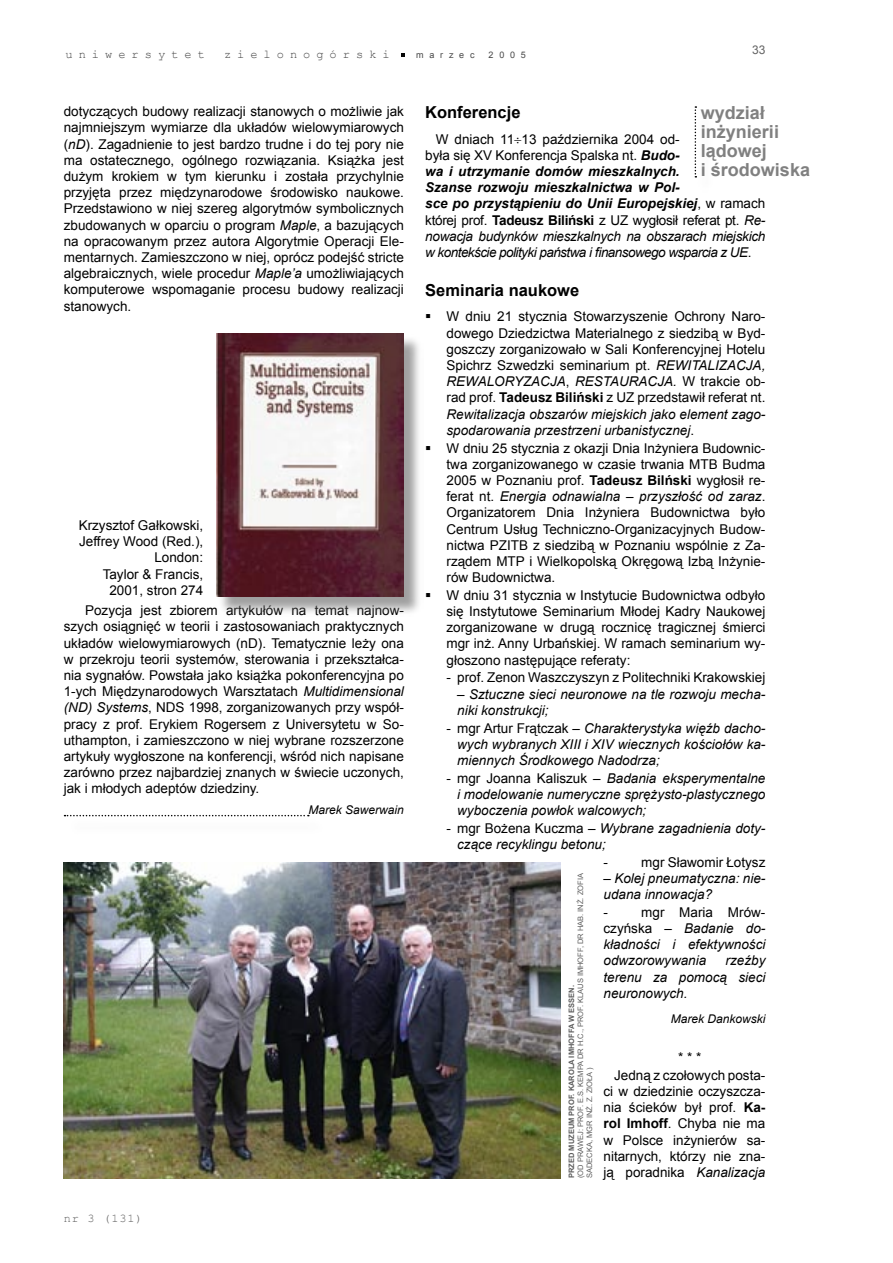
<style>
.page{position:relative;width:893px;height:1263px;background:#fff}
.page>*{position:absolute;margin:0;border:0;box-sizing:border-box;transform-origin:0 0}
.wydzial{font:700 18px "Arial";color:#808080}
.Nagłówek_1{font:700 16.5px "Arial";color:#000}
.Tekst_podstawowy_wcięty_2{font:13.5px/16.2px "Arial";color:#000;text-align:justify}
.Tekst_podstawowy{font:13.5px/16.2px "Arial";color:#000;text-align:justify}
.Tekst_podstawowy-2{font:italic 13.5px/16.2px "Arial";color:#000;text-align:justify}
.Normalny{font:italic 700 13.5px/16.2px "Arial";color:#000}
.autor{font:italic 12px "Arial";color:#000}
.t1{font:12px "Courier New";letter-spacing:.5em;color:#484848}
.Tekst_podstawowy_wcięty{font:12px "Arial";color:#636363}
.t2{font:11.85px "Courier New";color:#636363}
.t3{font:9px "Arial";letter-spacing:.64em;color:#484848}
.Normalny-2{font:7.5px/9px "Arial";color:#5d5d5d}
.Normalny-3{font:700 7.5px "Arial";color:#5d5d5d}
.s1{font-style:italic}
.s2{font-weight:400;font-style:normal}
.s3{font-style:normal}
.s4{font-weight:400}
.s5{font-weight:700}
</style>
<div class="page">
<div style="left:217px;top:334px;width:207px;height:282px;background:#808080;opacity:.75"></div>
<img style="left:216px;top:333px;width:187px;height:263px">
<img style="left:64px;top:862px;width:496px;height:316px">
<svg style="left:695px;top:106px;width:1px;height:72px"></svg>
<svg style="left:65px;top:815px;width:244px;height:1px"></svg>
<p class="t1" style="left:66px;top:47px;width:141px">uniwersytet</p>
<p class="t1" style="left:224px;top:47px;width:167px">zielonogórski</p>
<p class="t3" style="left:416px;top:49px;width:60px">marzec</p>
<p class="t3" style="left:489px;top:49px;width:39px">2005</p>
<p class="Tekst_podstawowy_wcięty" style="left:752px;top:42px;width:15px">33</p>
<p class="Tekst_podstawowy_wcięty_2" style="left:64px;top:103px;width:342px">dotyczących budowy realizacji stanowych o możliwie jak najmniejszym wymiarze dla układów wielowymiarowych (<span class="s1">nD</span>). Zagadnienie to jest bardzo trudne i do tej pory nie ma ostatecznego, ogólnego rozwiązania. Książka jest dużym krokiem w tym kierunku i została przychylnie przyjęta przez międzynarodowe środowisko naukowe.<br>Przedstawiono w niej szereg algorytmów symbolicznych zbudowanych w oparciu o program <span class="s1">Maple</span>, a bazujących na opracowanym przez autora Algorytmie Operacji Ele&shy;mentarnych. Zamieszczono w niej, oprócz podejść stricte algebraicznych, wiele procedur <span class="s1">Maple’a</span> umożliwiających komputerowe wspomaganie procesu budowy realizacji stanowych.</p>
<p class="Tekst_podstawowy_wcięty_2" style="left:79px;top:517px;width:126px;text-align:right">Krzysztof Gałkowski,<br>Jeffrey Wood (Red.),<br>London:<br>Taylor &amp; Francis,<br>2001, stron 274</p>
<p class="Tekst_podstawowy_wcięty_2" style="left:64px;top:602px;width:342px;text-indent:21px">Pozycja jest zbiorem artykułów na temat najnow&shy;szych osiągnięć w teorii i zastosowaniach praktycznych układów wielowymiarowych (nD). Tematycznie leży ona w przekroju teorii systemów, sterowania i przekształca&shy;nia sygnałów. Powstała jako książka pokonferencyjna po 1-ych Międzynarodowych Warsztatach <span class="s1">Multidimensional (ND) Systems</span>, NDS 1998, zorganizowanych przy współ&shy;pracy z prof. Erykiem Rogersem z Universytetu w So&shy;uthampton, i zamieszczono w niej wybrane rozszerzone artykuły wygłoszone na konferencji, wśród nich napisane zarówno przez najbardziej znanych w świecie uczonych, jak i młodych adeptów dziedziny.</p>
<p class="autor" style="left:309px;top:801px;width:97px">Marek Sawerwain</p>
<p class="t2" style="left:64px;top:1211px;width:80px">nr 3 (131)</p>
<p class="Nagłówek_1" style="left:425px;top:102px;width:97px">Konferencje</p>
<p class="Normalny" style="left:425px;top:131px;width:342px;text-indent:11px"><span class="s2">W dniach 11 13 października 2004 od-<br>była się XV Konferencja Spalska nt.</span> Budo-<br>wa i utrzymanie domów mieszkalnych.<br>Szanse rozwoju mieszkalnictwa w Pol-<br>sce po przystąpieniu do Unii Europejskiej<span class="s2">, w ramach której prof.</span> <span class="s3">Tadeusz Biliński</span> <span class="s2">z UZ wygłosił referat pt.</span> <span class="s4">Re&shy;nowacja budynków mieszkalnych na obszarach miejskich w kontekście polityki państwa i finansowego wsparcia z UE</span><span class="s2">.</span></p>
<p class="Nagłówek_1" style="left:425px;top:280px;width:156px">Seminaria naukowe</p>
<p class="Tekst_podstawowy" style="left:446px;top:309px;width:320px;text-indent:-21px">▪ W dniu 21 stycznia Stowarzyszenie Ochrony Naro&shy;dowego Dziedzictwa Materialnego z siedzibą w Byd&shy;goszczy zorganizowało w Sali Konferencyjnej Hotelu Spichrz Szwedzki seminarium pt. <span class="s1">REWITALIZACJA, REWALORYZACJA</span>, <span class="s1">RESTAURACJA.</span> W trakcie ob&shy;rad prof. <span class="s5">Tadeusz Biliński</span> z UZ przedstawił referat nt.<br><span class="s1">Rewitalizacja obszarów miejskich jako element zago&shy;spodarowania przestrzeni urbanistycznej</span>.</p>
<p class="Tekst_podstawowy" style="left:446px;top:440px;width:320px;text-indent:-21px">▪ W dniu 25 stycznia z okazji Dnia Inżyniera Budownic&shy;twa zorganizowanego w czasie trwania MTB Budma 2005 w Poznaniu prof. <span class="s5">Tadeusz Bilński</span> wygłosił re&shy;ferat nt. <span class="s1">Energia odnawialna – przyszłość od zaraz</span>.<br>Organizatorem Dnia Inżyniera Budownictwa było Centrum Usług Techniczno-Organizacyjnych Budow&shy;nictwa PZITB z siedzibą w Poznaniu wspólnie z Za&shy;rządem MTP i Wielkopolską Okręgową Izbą Inżynie&shy;rów Budownictwa.</p>
<p class="Tekst_podstawowy" style="left:446px;top:587px;width:320px;text-indent:-21px">▪ W dniu 31 stycznia w Instytucie Budownictwa odbyło się Instytutowe Seminarium Młodej Kadry Naukowej zorganizowane w drugą rocznicę tragicznej śmierci mgr inż. Anny Urbańskiej. W ramach seminarium wy&shy;głoszono następujące referaty:</p>
<p class="Tekst_podstawowy" style="left:446px;top:670px;width:320px">- prof. Zenon Waszczyszyn z Politechniki Krakowskiej</p>
<p class="Tekst_podstawowy-2" style="left:457px;top:686px;width:310px"><span class="s3">–</span> Sztuczne sieci neuronowe na tle rozwoju mecha&shy;niki konstrukcji;</p>
<p class="Tekst_podstawowy-2" style="left:457px;top:720px;width:310px;text-indent:-11px"><span class="s3">- mgr Artur Frątczak</span> – Charakterystyka więźb dacho&shy;wych wybranych XIII i XIV wiecznych kościołów ka&shy;miennych Środkowego Nadodrza;</p>
<p class="Tekst_podstawowy-2" style="left:457px;top:770px;width:310px;text-indent:-11px"><span class="s3">- mgr Joanna Kaliszuk</span> – Badania eksperymentalne i modelowanie numeryczne sprężysto-plastycznego wyboczenia powłok walcowych;</p>
<p class="Tekst_podstawowy-2" style="left:457px;top:820px;width:310px;text-indent:-11px"><span class="s3">- mgr Bożena Kuczma –</span> Wybrane zagadnienia doty&shy;czące recyklingu betonu;</p>
<p class="Tekst_podstawowy" style="left:603px;top:854px;width:6px">-</p>
<p class="Tekst_podstawowy" style="left:641px;top:854px;width:126px">mgr Sławomir Łotysz</p>
<p class="Tekst_podstawowy-2" style="left:603px;top:870px;width:163px"><span class="s3">–</span> Kolej pneumatyczna: nie&shy;udana innowacja?</p>
<p class="Tekst_podstawowy" style="left:603px;top:904px;width:6px">-</p>
<p class="wydzial" style="left:701px;top:101px;width:66px">wydział</p>
<p class="wydzial" style="left:701px;top:120px;width:80px">inżynierii</p>
<p class="wydzial" style="left:701px;top:139px;width:68px">lądowej</p>
<p class="wydzial" style="left:701px;top:158px;width:111px">i środowiska</p>
<p class="Normalny-2" style="left:576px;top:1178px;width:306px;rotate:-90deg">(OD PRAWEJ: PROF. E.S. KEMPA DR H.C., PROF. KLAUS IMHOFF, DR HAB. INŻ. ZOFIA<br>SADECKA, MGR INŻ. Z. ZIOŁA )</p>
<p class="Tekst_podstawowy-2" style="left:603px;top:904px;width:163px;text-indent:38px"><span class="s3">mgr Maria Mrów&shy;czyńska –</span> Badanie do&shy;kładności i efektywności odwzorowywania</p>
<p class="Tekst_podstawowy-2" style="left:603px;top:952px;width:163px;text-indent:122px">rzeźby terenu za pomocą sieci neuronowych.</p>
<p class="autor" style="left:671px;top:1010px;width:96px">Marek Dankowski</p>
<p class="Tekst_podstawowy" style="left:678px;top:1049px;width:25px">* * *</p>
<p class="Tekst_podstawowy" style="left:603px;top:1067px;width:163px;text-indent:11px">Jedną z czołowych posta&shy;ci w dziedzinie oczyszcza&shy;nia ścieków był prof. <span class="s5">Ka&shy;rol Imhoff</span>. Chyba nie ma w Polsce inżynierów sa&shy;nitarnych, którzy nie zna&shy;ją poradnika <span class="s1">Kanalizacja</span></p>
<p class="Normalny-3" style="left:566px;top:1178px;width:194px;rotate:-90deg">PRZED MUZEUM PROF. KAROLA IMHOFFA W ESSEN.</p>
</div>
